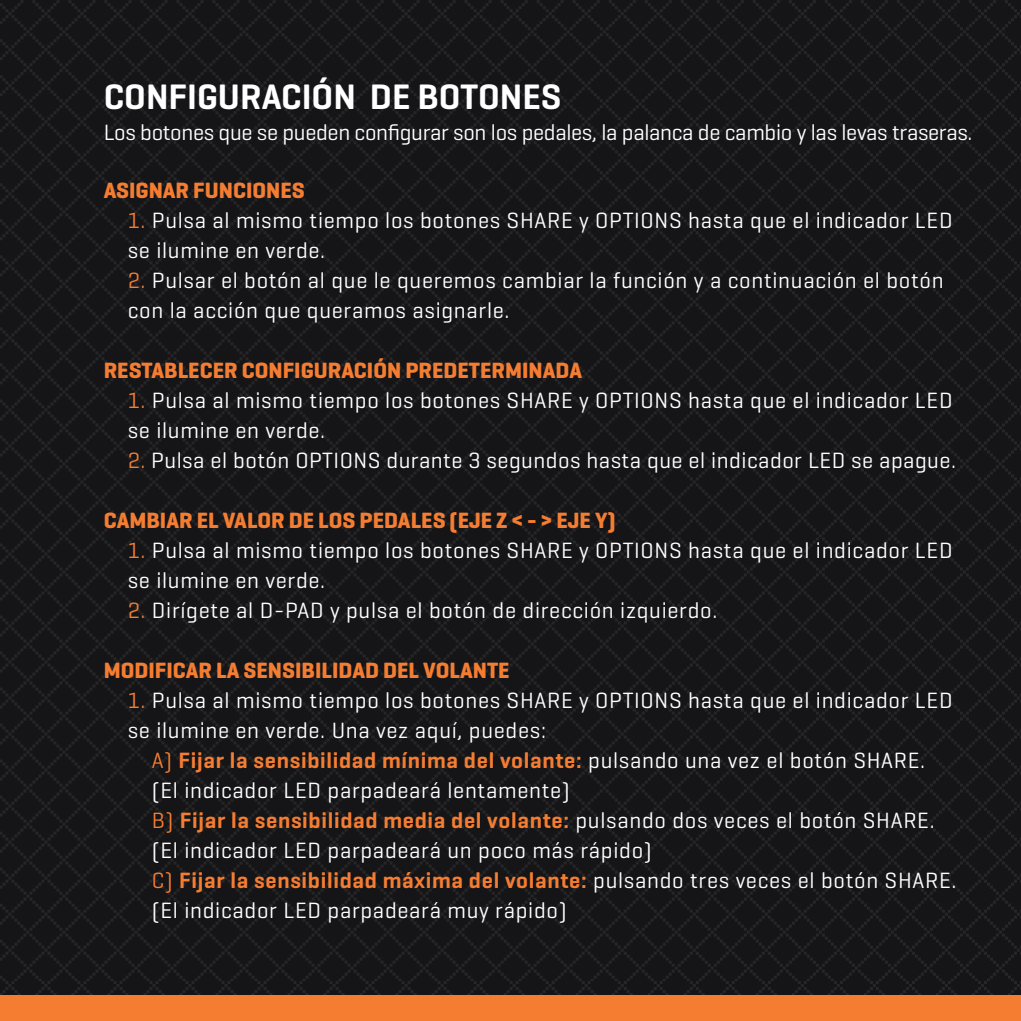
<style>
.page{position:relative;width:1021px;height:1021px;background:#fff}
.page>*{position:absolute;margin:0;border:0;box-sizing:border-box;transform-origin:0 0}
.t1{font:600 36px "Geogrotesque";color:#fff}
.t2{font:22.5px/30px "Geogrotesque";letter-spacing:.03em;color:#fff}
.t3{font:700 22.5px "Geogrotesque";color:#f47d32}
.t4{font:22.5px "Geogrotesque";letter-spacing:-.015em;color:#fff}
.s1{color:#f47d32}
.s2{font-weight:600;color:#f47d32}
</style>
<div class="page">
<div style="left:0;top:0;width:1020px;height:1020px;background:#151416"></div>
<img style="left:243px;top:403px;width:350px;height:26px">
<img style="left:0;top:502px;width:584px;height:35px">
<img style="left:0;top:622px;width:601px;height:20px">
<img style="left:318px;top:754px;width:283px;height:35px">
<img style="left:66px;top:862px;width:284px;height:35px">
<img style="left:0;top:975px;width:584px;height:20px">
<img style="left:899px;top:403px;width:121px;height:62px">
<img style="left:601px;top:502px;width:419px;height:35px">
<img style="left:614px;top:619px;width:406px;height:26px">
<img style="left:601px;top:745px;width:419px;height:44px">
<img style="left:782px;top:862px;width:238px;height:71px">
<img style="left:601px;top:969px;width:419px;height:26px">
<img style="left:0;top:33px;width:914px;height:36px">
<img style="left:3px;top:114px;width:913px;height:15px">
<img style="left:0;top:198px;width:890px;height:12px">
<img style="left:605px;top:286px;width:285px;height:35px">
<img style="left:354px;top:358px;width:284px;height:35px">
<img style="left:916px;top:33px;width:104px;height:72px">
<img style="left:936px;top:111px;width:84px;height:15px">
<img style="left:916px;top:195px;width:101px;height:12px">
<img style="left:923px;top:280px;width:97px;height:41px">
<div style="left:0;top:995px;width:1020px;height:25px;background:#f47d32"></div>
<p class="t1" style="left:104px;top:75px;width:459px">CONFIGURACIÓN DE BOTONES</p>
<p class="t4" style="left:104px;top:118px;width:870px">Los botones que se pueden configurar son los pedales, la palanca de cambio y las levas traseras.</p>
<p class="t3" style="left:104px;top:176px;width:202px">ASIGNAR FUNCIONES</p>
<p class="t2" style="left:128px;top:205px;width:826px"><span class="s1">1.</span> Pulsa al mismo tiempo los botones SHARE y OPTIONS hasta que el indicador LED se ilumine en verde.</p>
<p class="t2" style="left:128px;top:265px;width:817px"><span class="s1">2.</span> Pulsar el botón al que le queremos cambiar la función y a continuación el botón con la acción que queramos asignarle.</p>
<p class="t3" style="left:104px;top:356px;width:480px">RESTABLECER CONFIGURACIÓN PREDETERMINADA</p>
<p class="t2" style="left:128px;top:385px;width:826px"><span class="s1">1.</span> Pulsa al mismo tiempo los botones SHARE y OPTIONS hasta que el indicador LED se ilumine en verde.</p>
<p class="t2" style="left:128px;top:445px;width:829px"><span class="s1">2.</span> Pulsa el botón OPTIONS durante 3 segundos hasta que el indicador LED se apague.</p>
<p class="t3" style="left:104px;top:506px;width:513px">CAMBIAR EL VALOR DE LOS PEDALES (EJE Z &lt; - &gt; EJE Y)</p>
<p class="t2" style="left:128px;top:535px;width:826px"><span class="s1">1.</span> Pulsa al mismo tiempo los botones SHARE y OPTIONS hasta que el indicador LED se ilumine en verde.</p>
<p class="t2" style="left:128px;top:595px;width:591px"><span class="s1">2.</span> Dirígete al D-PAD y pulsa el botón de dirección izquierdo.</p>
<p class="t3" style="left:104px;top:656px;width:407px">MODIFICAR LA SENSIBILIDAD DEL VOLANTE</p>
<p class="t2" style="left:128px;top:685px;width:826px"><span class="s1">1.</span> Pulsa al mismo tiempo los botones SHARE y OPTIONS hasta que el indicador LED se ilumine en verde. Una vez aquí, puedes:</p>
<p class="t2" style="left:152px;top:745px;width:775px"><span class="s1">A)</span> <span class="s2">Fijar la sensibilidad mínima del volante:</span> pulsando una vez el botón SHARE. (El indicador LED parpadeará lentamente)</p>
<p class="t2" style="left:152px;top:805px;width:784px"><span class="s1">B)</span> <span class="s2">Fijar la sensibilidad media del volante:</span> pulsando dos veces el botón SHARE. (El indicador LED parpadeará un poco más rápido)</p>
<p class="t2" style="left:152px;top:865px;width:806px"><span class="s1">C)</span> <span class="s2">Fijar la sensibilidad máxima del volante:</span> pulsando tres veces el botón SHARE. (El indicador LED parpadeará muy rápido)</p>
</div>
